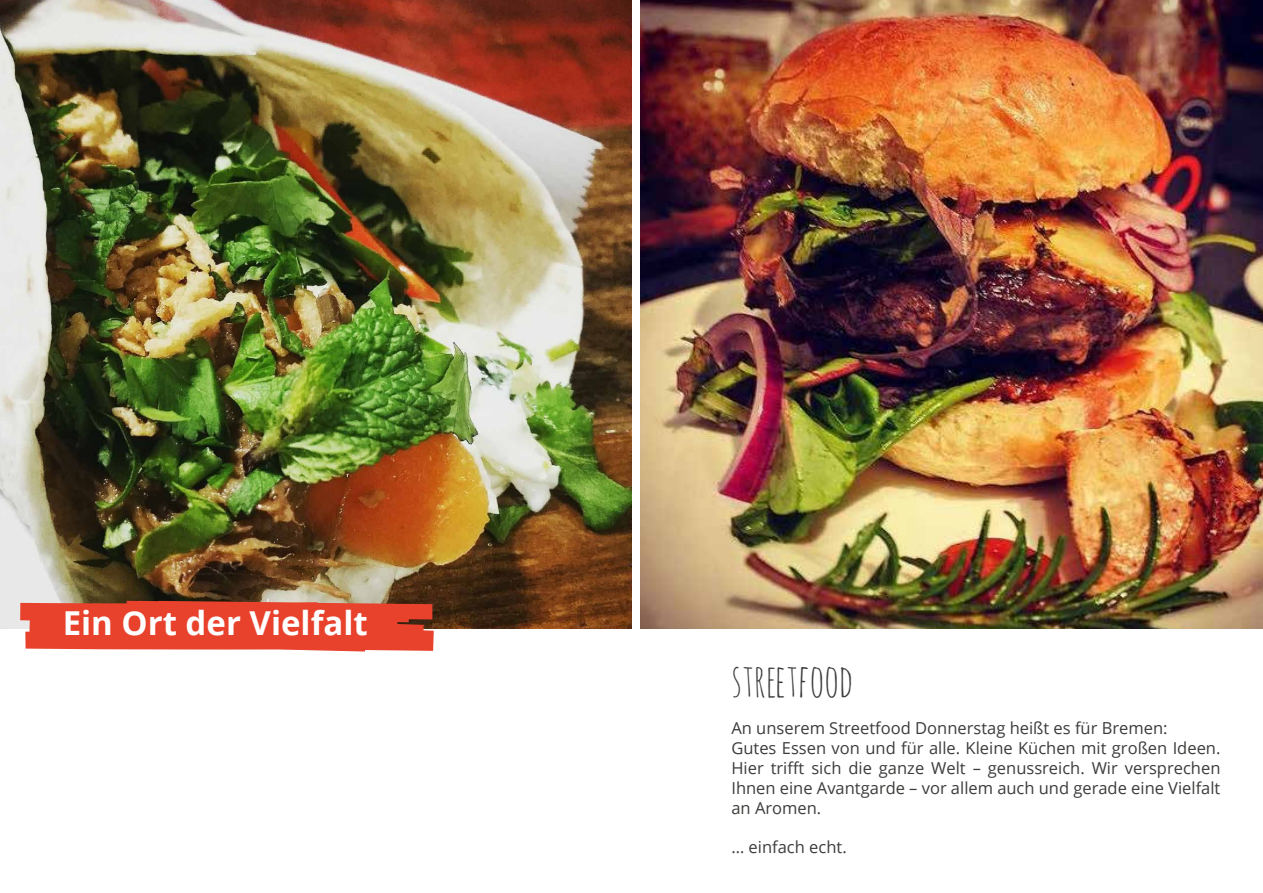
<style>
.page{position:relative;width:1263px;height:893px;background:#fff}
.page>*{position:absolute;margin:0;border:0;box-sizing:border-box;transform-origin:0 0}
.t1{font:45px "Amatic SC";color:#3c3c3b}
.t2{font:700 33px "Open Sans";color:#fff}
.t3{font:16.5px/19.8px "Open Sans";color:#3c3c3b}
</style>
<div class="page">
<img style="left:0;top:0;width:631px;height:628px">
<img style="left:640px;top:0;width:623px;height:628px">
<svg style="left:20px;top:601px;width:414px;height:50px;background:#e44935"></svg>
<h2 class="t2" style="left:63px;top:600px;width:307px">Ein Ort der Vielfalt</h2>
<h1 class="t1" style="left:731px;top:651px;width:124px">STREETFOOD</h1>
<p class="t3" style="left:731px;top:718px;width:490px">An unserem Streetfood Donnerstag heißt es für Bremen:<br>Gutes Essen von und für alle. Kleine Küchen mit großen Ideen.<br>Hier trifft sich die ganze Welt – genussreich. Wir versprechen Ihnen eine Avantgarde – vor allem auch und gerade eine Vielfalt an Aromen.</p>
<p class="t3" style="left:731px;top:837px;width:117px">… einfach echt.</p>
</div>
